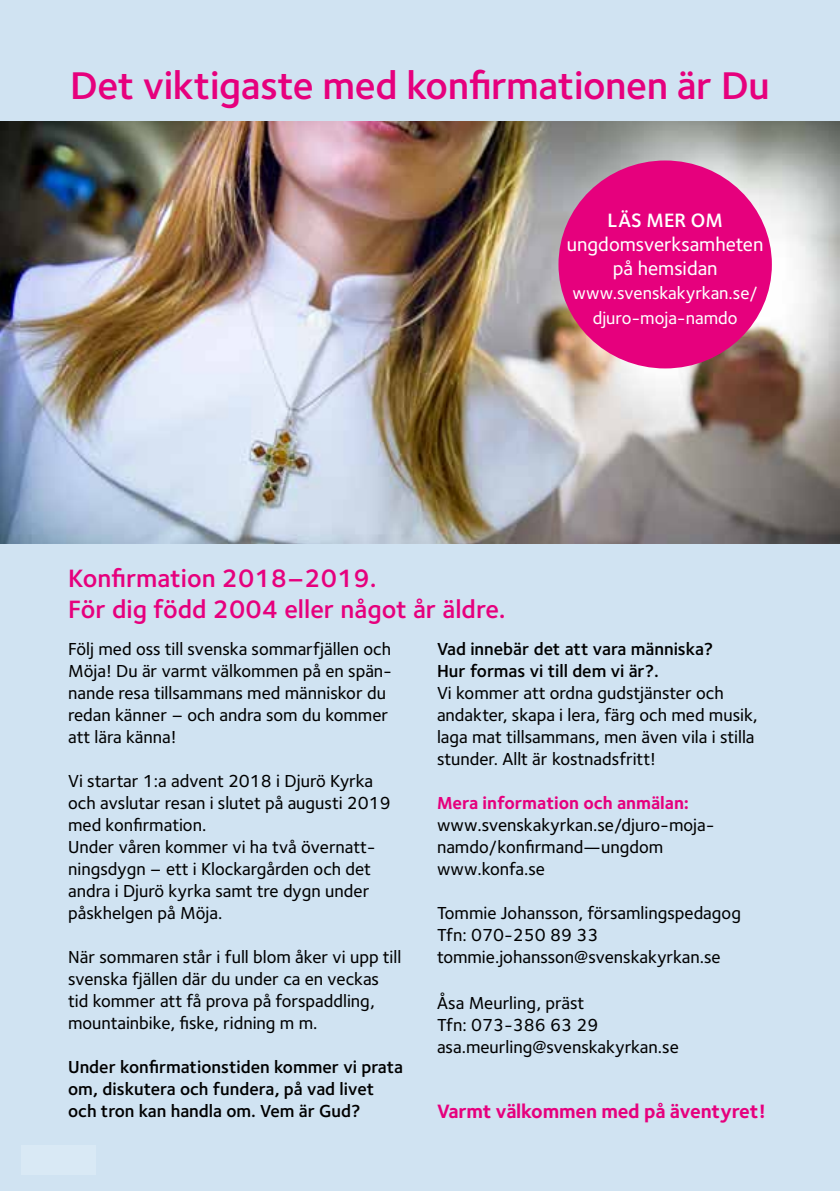
<style>
.page{position:relative;width:840px;height:1191px;background:#fff}
.page>*{position:absolute;margin:0;border:0;box-sizing:border-box;transform-origin:0 0}
.t1{font:600 40px "Foundry Sterling";letter-spacing:-.01em;color:#e6007d}
.t2{font:600 26px/31.2px "Foundry Sterling";color:#e6007d}
.t3{font:700 20px "Foundry Sterling";letter-spacing:-.01em;color:#e6007d}
.t4{font:500 20px/24px "Foundry Sterling";color:#fff;text-align:center}
.t5{font:600 20px "Foundry Sterling";color:#fff}
.t6{font:500 18px/22px "Foundry Sterling";color:#000}
.t7{font:600 18px/22px "Foundry Sterling";color:#000}
.t8{font:500 18px/24px "Foundry Sterling";color:#fff;text-align:center}
.t9{font:700 18px "Foundry Sterling";color:#e6007d}
</style>
<div class="page">
<div style="left:0;top:0;width:839px;height:1191px;background:#d0e3f2"></div>
<img style="left:0;top:122px;width:839px;height:421px">
<div style="left:21px;top:1145px;width:74px;height:30px;background:#d9e9f5"></div>
<div style="left:558px;top:160px;width:213px;height:208px;background:#e6007d;border-radius:50%"></div>
<h1 class="t1" style="left:70px;top:57px;width:700px">Det viktigaste med konfirmationen är Du</h1>
<p class="t5" style="left:607px;top:207px;width:117px">LÄS MER OM</p>
<p class="t4" style="left:566px;top:232px;width:198px">ungdomsverksamheten på hemsidan</p>
<p class="t8" style="left:572px;top:281px;width:187px">www.svenskakyrkan.se/ djuro-moja-namdo</p>
<h2 class="t2" style="left:68px;top:561px;width:439px">Konfirmation 2018–2019.<br>För dig född 2004 eller något år äldre.</h2>
<p class="t6" style="left:68px;top:637px;width:325px">Följ med oss till svenska sommarfjällen och Möja! Du är varmt välkommen på en spän&shy;nande resa tillsammans med människor du redan känner – och andra som du kommer att lära känna!</p>
<p class="t6" style="left:68px;top:769px;width:324px">Vi startar 1:a advent 2018 i Djurö Kyrka och avslutar resan i slutet på augusti 2019 med konfirmation.<br>Under våren kommer vi ha två övernatt&shy;ningsdygn – ett i Klockargården och det andra i Djurö kyrka samt tre dygn under påskhelgen på Möja.</p>
<p class="t6" style="left:68px;top:945px;width:335px">När sommaren står i full blom åker vi upp till svenska fjällen där du under ca en veckas tid kommer att få prova på forspaddling, mountainbike, fiske, ridning m m.</p>
<p class="t7" style="left:68px;top:1055px;width:336px">Under konfirmationstiden kommer vi prata om, diskutera och fundera, på vad livet och tron kan handla om. Vem är Gud?</p>
<p class="t7" style="left:437px;top:637px;width:278px">Vad innebär det att vara människa?<br>Hur formas vi till dem vi är?.</p>
<p class="t6" style="left:437px;top:681px;width:322px">Vi kommer att ordna gudstjänster och andakter, skapa i lera, färg och med musik, laga mat tillsammans, men även vila i stilla stunder. Allt är kostnadsfritt!</p>
<p class="t9" style="left:437px;top:790px;width:253px">Mera information och anmälan:</p>
<p class="t6" style="left:437px;top:813px;width:279px">www.svenskakyrkan.se/djuro-moja&shy;namdo/konfirmand—ungdom www.konfa.se</p>
<p class="t6" style="left:437px;top:901px;width:305px">Tommie Johansson, församlingspedagog<br>Tfn: 070-250 89 33 tommie.johansson@svenskakyrkan.se</p>
<p class="t6" style="left:437px;top:991px;width:243px">Åsa Meurling, präst<br>Tfn: 073-386 63 29 asa.meurling@svenskakyrkan.se</p>
<p class="t3" style="left:437px;top:1097px;width:330px">Varmt välkommen med på äventyret!</p>
</div>
